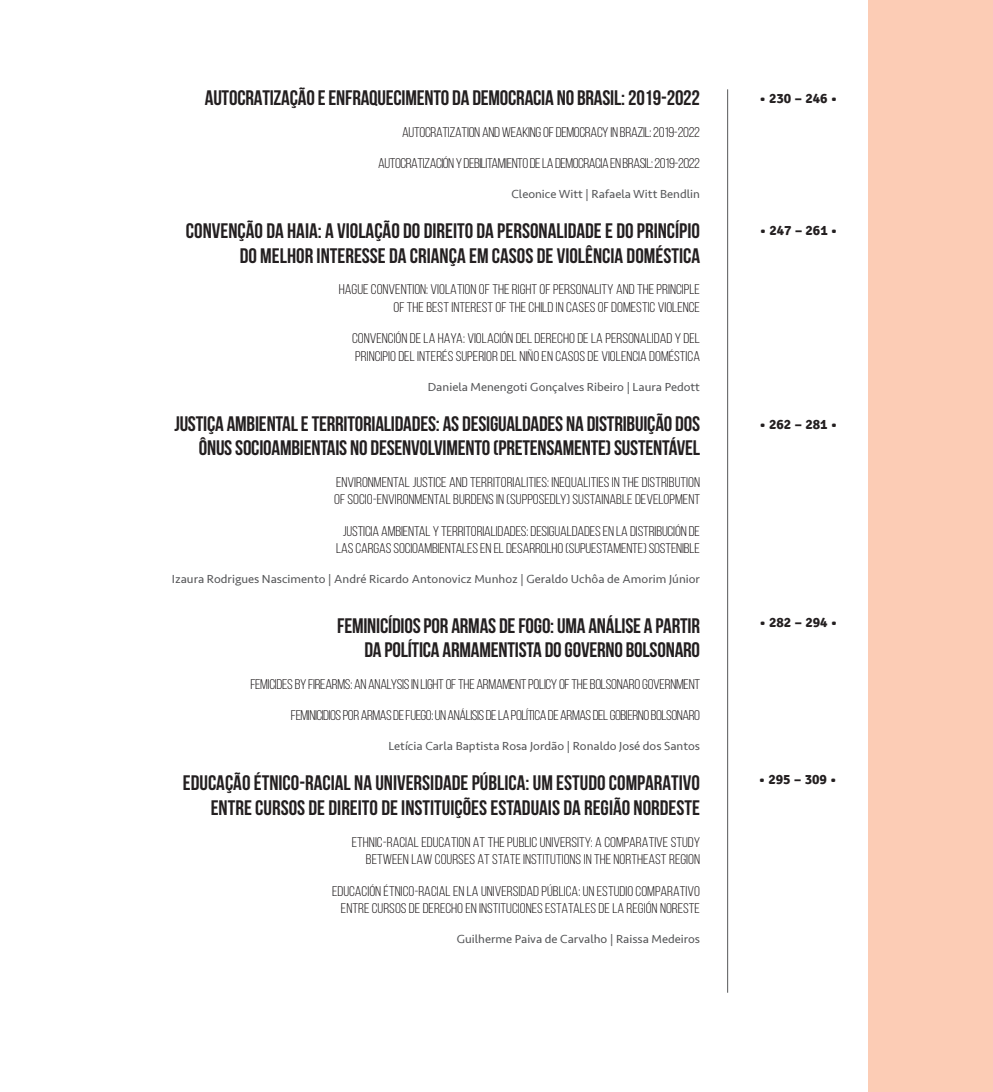
<style>
.page{position:relative;width:993px;height:1092px;background:#fff}
.page>*{position:absolute;margin:0;border:0;box-sizing:border-box;transform-origin:0 0}
.t1{font:700 21px/24.5px "Bebas Neue";letter-spacing:-.01em;color:#231f20;text-align:right}
.t2{font:14px/17.5px "Bebas Neue";color:#231f20;text-align:right;scale:1.1 1}
.t3{font:14px "Bebas Neue";letter-spacing:-.03em;color:#231f20;scale:1.1 1}
.t4{font:14px "Bebas Neue";letter-spacing:-.02em;color:#231f20;scale:1.1 1}
.t5{font:700 14px "Signika";color:#231f20}
.t6{font:12.25px "Seravek";color:#57585a}
</style>
<div class="page">
<hr style="left:727px;top:89px;width:1px;height:903px;background:#57585a">
<div style="left:868px;top:0;width:124px;height:1091px;background:#fcccb5"></div>
<h1 class="t1" style="left:205px;top:85px;width:496px">AUTOCRATIZAÇÃO E ENFRAQUECIMENTO DA DEMOCRACIA NO BRASIL: 2019-2022</h1>
<p class="t4" style="left:402px;top:124px;width:272px">AUTOCRATIZATION AND WEAKING OF DEMOCRACY IN BRAZIL: 2019-2022</p>
<p class="t3" style="left:378px;top:156px;width:294px">AUTOCRATIZACIÓN Y DEBILITAMIENTO DE LA DEMOCRACIA EN BRASIL: 2019-2022</p>
<p class="t6" style="left:511px;top:184px;width:190px">Cleonice Witt | Rafaela Witt Bendlin</p>
<h1 class="t1" style="left:186px;top:218px;width:515px">CONVENÇÃO DA HAIA: A VIOLAÇÃO DO DIREITO DA PERSONALIDADE E DO PRINCÍPIO<br>DO MELHOR INTERESSE DA CRIANÇA EM CASOS DE VIOLÊNCIA DOMÉSTICA</h1>
<p class="t2" style="left:339px;top:280px;width:330px">HAGUE CONVENTION: VIOLATION OF THE RIGHT OF PERSONALITY AND THE PRINCIPLE<br>OF THE BEST INTEREST OF THE CHILD IN CASES OF DOMESTIC VIOLENCE</p>
<p class="t2" style="left:352px;top:329px;width:318px;text-align:left">CONVENCIÓN DE LA HAYA: VIOLACIÓN DEL DERECHO DE LA PERSONALIDAD Y DEL<br>PRINCIPIO DEL INTERÉS SUPERIOR DEL NIÑO EN CASOS DE VIOLENCIA DOMÉSTICA</p>
<p class="t6" style="left:428px;top:377px;width:273px">Daniela Menengoti Gonçalves Ribeiro | Laura Pedott</p>
<h1 class="t1" style="left:174px;top:411px;width:527px">JUSTIÇA AMBIENTAL E TERRITORIALIDADES: AS DESIGUALDADES NA DISTRIBUIÇÃO DOS<br>ÔNUS SOCIOAMBIENTAIS NO DESENVOLVIMENTO (PRETENSAMENTE) SUSTENTÁVEL</h1>
<p class="t2" style="left:334px;top:473px;width:334px;text-align:left">ENVIRONMENTAL JUSTICE AND TERRITORIALITIES: INEQUALITIES IN THE DISTRIBUTION<br>OF SOCIO-ENVIRONMENTAL BURDENS IN (SUPPOSEDLY) SUSTAINABLE DEVELOPMENT</p>
<p class="t2" style="left:336px;top:522px;width:332px;text-align:center">JUSTICIA AMBIENTAL Y TERRITORIALIDADES: DESIGUALDADES EN LA DISTRIBUCIÓN DE<br>LAS CARGAS SOCIOAMBIENTALES EN EL DESARROLHO (SUPUESTAMENTE) SOSTENIBLE</p>
<p class="t6" style="left:172px;top:569px;width:529px">Izaura Rodrigues Nascimento | André Ricardo Antonovicz Munhoz | Geraldo Uchôa de Amorim Júnior</p>
<h1 class="t1" style="left:337px;top:613px;width:364px">FEMINICÍDIOS POR ARMAS DE FOGO: UMA ANÁLISE A PARTIR<br>DA POLÍTICA ARMAMENTISTA DO GOVERNO BOLSONARO</h1>
<p class="t4" style="left:250px;top:676px;width:410px">FEMICIDES BY FIREARMS: AN ANALYSIS IN LIGHT OF THE ARMAMENT POLICY OF THE BOLSONARO GOVERNMENT</p>
<p class="t3" style="left:291px;top:708px;width:373px">FEMINICIDIOS POR ARMAS DE FUEGO: UN ANÁLISIS DE LA POLÍTICA DE ARMAS DEL GOBIERNO BOLSONARO</p>
<p class="t6" style="left:388px;top:736px;width:313px">Letícia Carla Baptista Rosa Jordão | Ronaldo José dos Santos</p>
<h1 class="t1" style="left:183px;top:770px;width:518px">EDUCAÇÃO ÉTNICO-RACIAL NA UNIVERSIDADE PÚBLICA: UM ESTUDO COMPARATIVO<br>ENTRE CURSOS DE DIREITO DE INSTITUIÇÕES ESTADUAIS DA REGIÃO NORDESTE</h1>
<p class="t2" style="left:352px;top:832px;width:318px">ETHNIC-RACIAL EDUCATION AT THE PUBLIC UNIVERSITY: A COMPARATIVE STUDY<br>BETWEEN LAW COURSES AT STATE INSTITUTIONS IN THE NORTHEAST REGION</p>
<p class="t2" style="left:332px;top:881px;width:336px">EDUCACIÓN ÉTNICO-RACIAL EN LA UNIVERSIDAD PÚBLICA: UN ESTUDIO COMPARATIVO<br>ENTRE CURSOS DE DERECHO EN INSTITUCIONES ESTATALES DE LA REGIÓN NORESTE</p>
<p class="t6" style="left:456px;top:929px;width:245px">Guilherme Paiva de Carvalho | Raissa Medeiros</p>
<p class="t5" style="left:759px;top:89px;width:79px">• 230 – 246 •</p>
<p class="t5" style="left:759px;top:221px;width:79px">• 247 – 261 •</p>
<p class="t5" style="left:759px;top:415px;width:79px">• 262 – 281 •</p>
<p class="t5" style="left:759px;top:614px;width:79px">• 282 – 294 •</p>
<p class="t5" style="left:758px;top:770px;width:79px">• 295 – 309 •</p>
</div>
